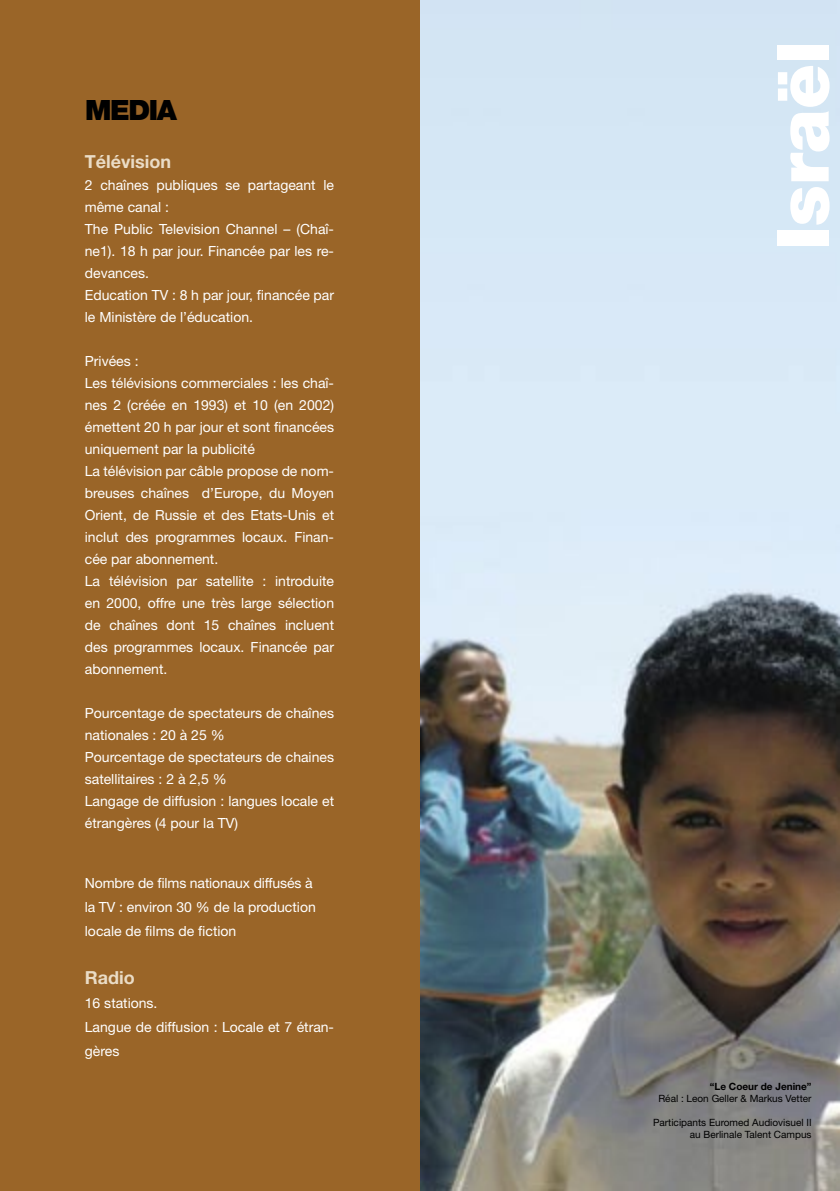
<style>
.page{position:relative;width:840px;height:1191px;background:#fff}
.page>*{position:absolute;margin:0;border:0;box-sizing:border-box;transform-origin:0 0}
.t1{font:900 72px "Helvetica Neue";color:#fff}
.t2{font:900 28px "Helvetica Neue";letter-spacing:-.05em;color:#000}
.t3{font:700 18px "Helvetica Neue";color:#eadcc6}
.t4{font:14px/22px "Helvetica Neue";color:#fff}
.t5{font:10px "Helvetica Neue";color:#000}
.t6{font:700 10px "Helvetica Neue";color:#000}
</style>
<div class="page">
<div style="left:0;top:0;width:420px;height:1191px;background:#9a6528"></div>
<img style="left:420px;top:0;width:419px;height:1191px">
<h2 class="t2" style="left:85px;top:93px;width:93px">MEDIA</h2>
<p class="t3" style="left:85px;top:150px;width:88px">Télévision</p>
<p class="t4" style="left:85px;top:174px;width:250px">2 chaînes publiques se partageant le même canal :</p>
<p class="t4" style="left:85px;top:218px;width:250px;text-align:justify">The Public Television Channel – (Chaî&shy;ne1). 18 h par jour. Financée par les re&shy;devances.</p>
<p class="t4" style="left:85px;top:284px;width:251px">Education TV : 8 h par jour, financée par le Ministère de l’éducation.</p>
<p class="t4" style="left:85px;top:350px;width:55px">Privées :</p>
<p class="t4" style="left:85px;top:372px;width:250px;text-align:justify">Les télévisions commerciales : les chaî&shy;nes 2 (créée en 1993) et 10 (en 2002) émettent 20 h par jour et sont financées uniquement par la publicité</p>
<p class="t4" style="left:85px;top:460px;width:250px;text-align:justify">La télévision par câble propose de nom&shy;breuses chaînes d’Europe, du Moyen Orient, de Russie et des Etats-Unis et inclut des programmes locaux. Finan&shy;cée par abonnement.</p>
<p class="t4" style="left:85px;top:570px;width:251px;text-align:justify">La télévision par satellite : introduite en 2000, offre une très large sélection de chaînes dont 15 chaînes incluent des programmes locaux. Financée par abonnement.</p>
<p class="t4" style="left:85px;top:702px;width:250px">Pourcentage de spectateurs de chaînes nationales : 20 à 25 %</p>
<p class="t4" style="left:85px;top:746px;width:250px">Pourcentage de spectateurs de chaines satellitaires : 2 à 2,5 %</p>
<p class="t4" style="left:85px;top:790px;width:250px">Langage de diffusion : langues locale et étrangères (4 pour la TV)</p>
<p class="t4" style="left:85px;top:871px;width:232px;line-height:24px">Nombre de films nationaux diffusés à la TV : environ 30 % de la production locale de films de fiction</p>
<p class="t3" style="left:85px;top:966px;width:51px">Radio</p>
<p class="t4" style="left:85px;top:992px;width:74px">16 stations.</p>
<p class="t4" style="left:85px;top:1015px;width:250px;line-height:24px">Langue de diffusion : Locale et 7 étran&shy;gères</p>
<p class="t1" style="left:759px;top:250px;width:211px;rotate:-90deg">Israël</p>
<p class="t6" style="left:709px;top:1079px;width:103px">“Le Coeur de Jenine”</p>
<p class="t5" style="left:658px;top:1092px;width:154px">Réal : Leon Geller &amp; Markus Vetter</p>
<p class="t5" style="left:652px;top:1116px;width:160px">Participants Euromed Audiovisuel II</p>
<p class="t5" style="left:689px;top:1128px;width:123px">au Berlinale Talent Campus</p>
</div>
